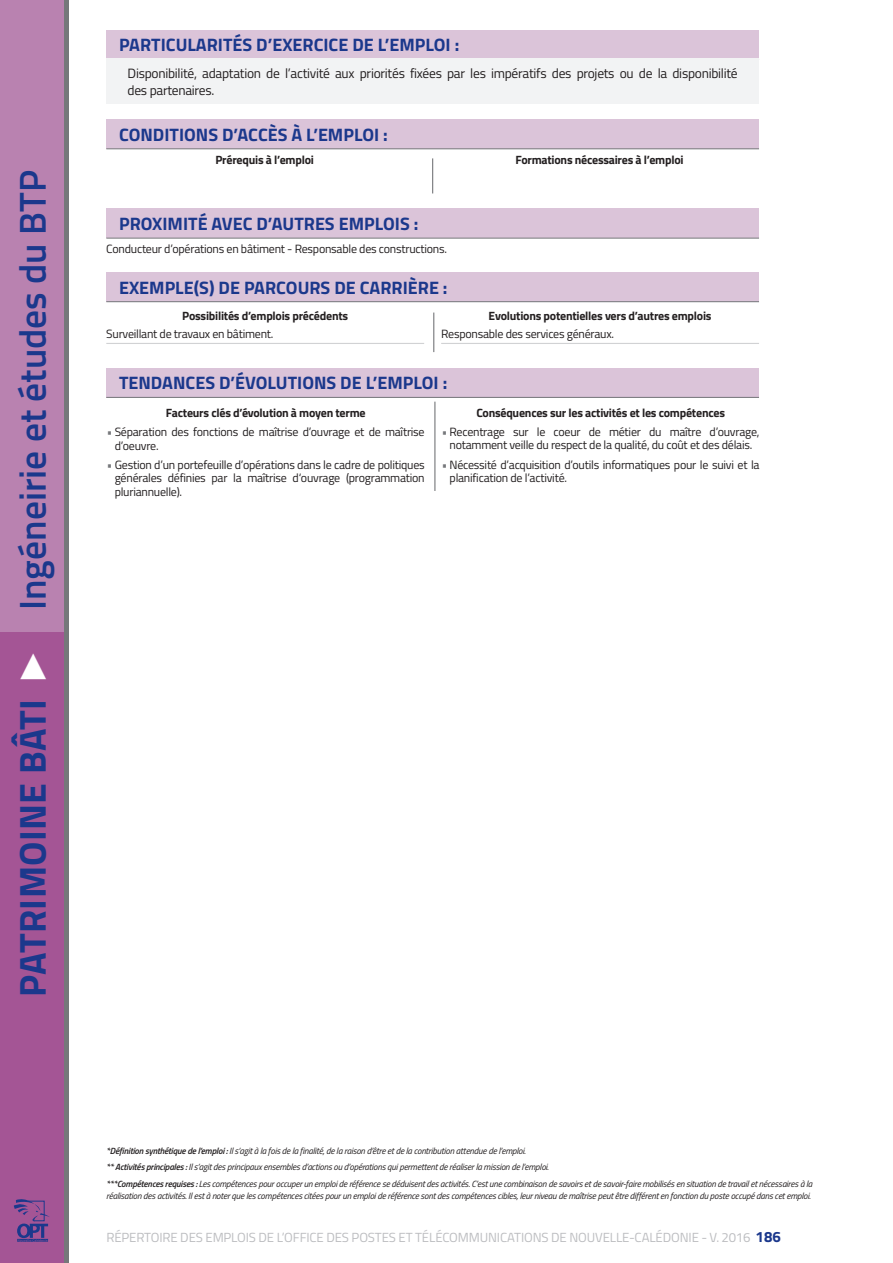
<style>
.page{position:relative;width:893px;height:1263px;background:#fff}
.page>*{position:absolute;margin:0;border:0;box-sizing:border-box;transform-origin:0 0}
.t1{font:600 37.5px "Titillium";color:#1b388c}
.t2{font:700 18px "Titillium";color:#1b388c}
.t3{font:13.5px/16.5px "Titillium";letter-spacing:-.02em;color:#231f20}
.t4{font:13.2px "Titillium";letter-spacing:-.01em;color:#bcbdc0}
.t5{font:12px/13.5px "Titillium";letter-spacing:-.02em;color:#231f20}
.t6{font:700 12px "Titillium";letter-spacing:-.02em;color:#231f20}
.t7{font:italic 9px/16.2px "Titillium";letter-spacing:-.02em;color:#231f20}
.s1{font-weight:700}
.s2{font-family:"Klavika Arrows";font-weight:700;color:#fff}
.s3{color:#76787b}
.s4{font-weight:600}
.s5{font-weight:700;font-size:15px;color:#1b388c}
</style>
<div class="page">
<div style="left:106px;top:30px;width:653px;height:30px;background:#dbc4d9"></div>
<div style="left:106px;top:119px;width:653px;height:30px;background:#dbc4d9"></div>
<hr style="left:106px;top:148px;width:653px;height:1px;background:#76787b">
<div style="left:106px;top:208px;width:653px;height:30px;background:#dbc4d9"></div>
<hr style="left:106px;top:238px;width:653px;height:1px;background:#76787b">
<div style="left:106px;top:58px;width:653px;height:46px;background:#f2f3f4"></div>
<div style="left:0;top:0;width:68px;height:1263px;background:#76787b"></div>
<div style="left:0;top:631px;width:64px;height:632px;background:#a45595"></div>
<div style="left:0;top:0;width:64px;height:631px;background:#b982b0"></div>
<hr style="left:432px;top:158px;width:1px;height:35px;background:#76787b">
<svg style="left:14px;top:1199px;width:36px;height:43px"></svg>
<div style="left:106px;top:272px;width:653px;height:30px;background:#dbc4d9"></div>
<hr style="left:106px;top:301px;width:653px;height:1px;background:#76787b">
<div style="left:106px;top:368px;width:653px;height:29px;background:#dbc4d9"></div>
<hr style="left:106px;top:397px;width:653px;height:1px;background:#76787b">
<hr style="left:433px;top:313px;width:1px;height:39px;background:#76787b">
<hr style="left:434px;top:402px;width:1px;height:89px;background:#76787b">
<hr style="left:106px;top:343px;width:318px;height:1px;background:#d1d2d4">
<hr style="left:441px;top:343px;width:318px;height:1px;background:#d1d2d4">
<h1 class="t1" style="left:5px;top:997px;width:828px;rotate:-90deg"><span class="s1">PATRIMOINE BÂTI</span> <span class="s2">1</span> Ingéneirie et études du BTP</h1>
<h2 class="t2" style="left:119px;top:31px;width:342px">PARTICULARITÉS D’EXERCICE DE L’EMPLOI :</h2>
<h3 class="t3" style="left:128px;top:64px;width:612px">Disponibilité, adaptation de l’activité aux priorités fixées par les impératifs des projets ou de la disponibilité des partenaires.</h3>
<h2 class="t2" style="left:119px;top:121px;width:270px">CONDITIONS D’ACCÈS À L’EMPLOI :</h2>
<h3 class="t6" style="left:215px;top:150px;width:100px">Prérequis à l’emploi</h3>
<h3 class="t6" style="left:515px;top:150px;width:170px">Formations nécessaires à l’emploi</h3>
<h2 class="t2" style="left:119px;top:210px;width:301px">PROXIMITÉ AVEC D’AUTRES EMPLOIS :</h2>
<h3 class="t5" style="left:106px;top:241px;width:342px">Conducteur d’opérations en bâtiment - Responsable des constructions.</h3>
<h2 class="t2" style="left:119px;top:273px;width:330px">EXEMPLE(S) DE PARCOURS DE CARRIÈRE :</h2>
<h3 class="t6" style="left:182px;top:306px;width:167px">Possibilités d’emplois précédents</h3>
<h3 class="t5" style="left:106px;top:326px;width:169px">Surveillant de travaux en bâtiment.</h3>
<h3 class="t6" style="left:489px;top:306px;width:224px">Evolutions potentielles vers d’autres emplois</h3>
<h3 class="t5" style="left:441px;top:326px;width:175px">Responsable des services généraux.</h3>
<h2 class="t2" style="left:119px;top:369px;width:330px">TENDANCES D’ÉVOLUTIONS DE L’EMPLOI :</h2>
<h3 class="t6" style="left:166px;top:403px;width:201px">Facteurs clés d’évolution à moyen terme</h3>
<h3 class="t5" style="left:115px;top:424px;width:311px;text-indent:-8px"><span class="s3">•</span> Séparation des fonctions de maîtrise d’ouvrage et de maîtrise d’oeuvre.</h3>
<h3 class="t5" style="left:115px;top:457px;width:312px;text-align:justify;text-indent:-8px"><span class="s3">•</span> Gestion d’un portefeuille d’opérations dans le cadre de politiques générales définies par la maîtrise d‘ouvrage (programmation pluriannuelle).</h3>
<h3 class="t6" style="left:476px;top:403px;width:250px">Conséquences sur les activités et les compétences</h3>
<h3 class="t5" style="left:442px;top:424px;width:319px;text-align:center"><span class="s3">•</span> Recentrage sur le coeur de métier du maître d’ouvrage, notamment veille du respect de la qualité, du coût et des délais.</h3>
<h3 class="t5" style="left:450px;top:457px;width:311px;text-indent:-8px"><span class="s3">•</span> Nécessité d’acquisition d’outils informatiques pour le suivi et la planification de l’activité.</h3>
<p class="t7" style="left:106px;top:1142px;width:708px"><span class="s4">*Définition synthétique de l’emploi :</span> Il s’agit à la fois de la finalité, de la raison d’être et de la contribution attendue de l’emploi.<br><span class="s4">** Activités principales :</span> Il s’agit des principaux ensembles d’actions ou d’opérations qui permettent de réaliser la mission de l’emploi.<br><span class="s4">***Compétences requises :</span> Les compétences pour occuper un emploi de référence se déduisent des activités. C’est une combinaison de savoirs et de savoir-faire mobilisés en situation de travail et nécessaires à la</p>
<p class="t7" style="left:106px;top:1187px;width:706px">réalisation des activités. Il est à noter que les compétences citées pour un emploi de référence sont des compétences cibles, leur niveau de maîtrise peut être différent en fonction du poste occupé dans cet emploi.</p>
<h3 class="t4" style="left:106px;top:1227px;width:676px">RÉPERTOIRE DES EMPLOIS DE L’OFFICE DES POSTES ET TÉLÉCOMMUNICATIONS DE NOUVELLE-CALÉDONIE - V. 2016 <span class="s5">186</span></h3>
</div>
